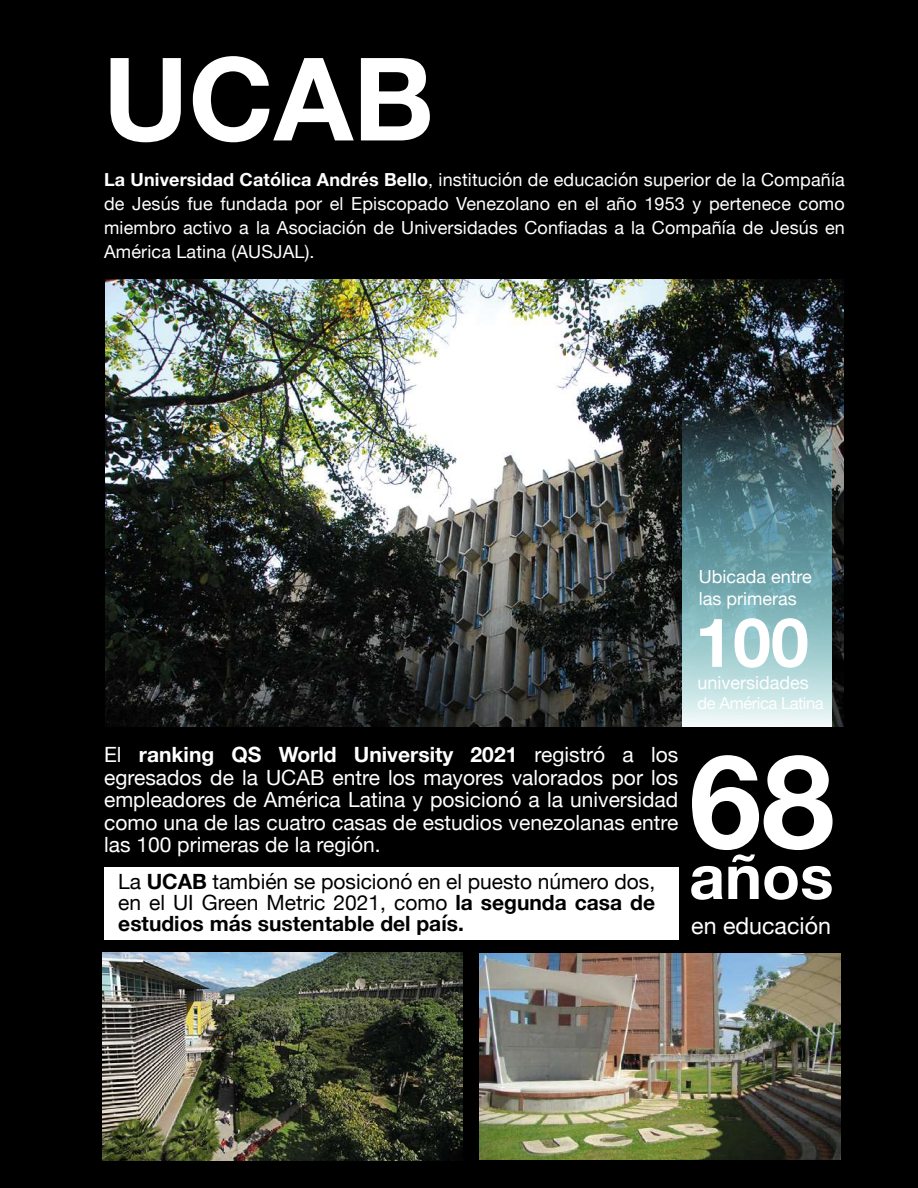
<style>
.page{position:relative;width:918px;height:1188px;background:#000}
.page>*{position:absolute;margin:0;border:0;box-sizing:border-box;transform-origin:0 0}
.t1{font:700 115.35px "Helvetica Neue";color:#fff}
.t2{font:700 68.1px "Helvetica Neue";color:#fff}
.t3{font:700 62.4px "Helvetica Neue";color:#fff}
.t4{font:23.25px "Helvetica Neue";color:#fff}
.t5{font:21px/22.5px "Helvetica Neue";color:#fff;text-align:justify}
.t6{font:21px/21px "Helvetica Neue";color:#000;text-align:justify}
.t7{font:18px/24px "Helvetica Neue";letter-spacing:.01em;color:#fff;text-align:justify}
.t8{font:16.5px "Helvetica Neue";letter-spacing:-.025em;color:#fff}
.s1{font-weight:700}
</style>
<div class="page">
<img style="left:106px;top:280px;width:737px;height:446px">
<div style="left:104px;top:867px;width:574px;height:73px;background:#fff"></div>
<svg style="left:682px;top:397px;width:150px;height:329px;background:#71969b"></svg>
<img style="left:479px;top:954px;width:361px;height:205px">
<img style="left:103px;top:953px;width:360px;height:207px">
<h1 class="t1" style="left:103px;top:9px;width:333px">UCAB</h1>
<p class="t7" style="left:104px;top:169px;width:742px"><span class="s1">La Universidad Católica Andrés Bello</span>, institución de educación superior de la Compañía de Jesús fue fundada por el Episcopado Venezolano en el año 1953 y pertenece como miembro activo a la Asociación de Universidades Confiadas a la Compañía de Jesús en América Latina (AUSJAL).</p>
<p class="t7" style="left:699px;top:567px;width:115px;line-height:21.6px">Ubicada entre las primeras</p>
<h2 class="t2" style="left:695px;top:589px;width:115px">100</h2>
<p class="t7" style="left:698px;top:672px;width:113px">universidades</p>
<p class="t8" style="left:698px;top:691px;width:128px">de América Latina</p>
<p class="t5" style="left:104px;top:745px;width:576px">El <span class="s1">ranking QS World University 2021</span> registró a los egresados de la UCAB entre los mayores valorados por los empleadores de América Latina y posicionó a la universidad como una de las cuatro casas de estudios venezolanas entre las 100 primeras de la región.</p>
<p class="t6" style="left:118px;top:872px;width:538px">La <span class="s1">UCAB</span> también se posicionó en el puesto número dos, en el UI Green Metric 2021, como <span class="s1">la segunda casa de estudios más sustentable del país.</span></p>
<h3 class="t3" style="left:689px;top:828px;width:147px"><sup>68</sup>años</h3>
<p class="t4" style="left:691px;top:909px;width:141px">en educación</p>
</div>
